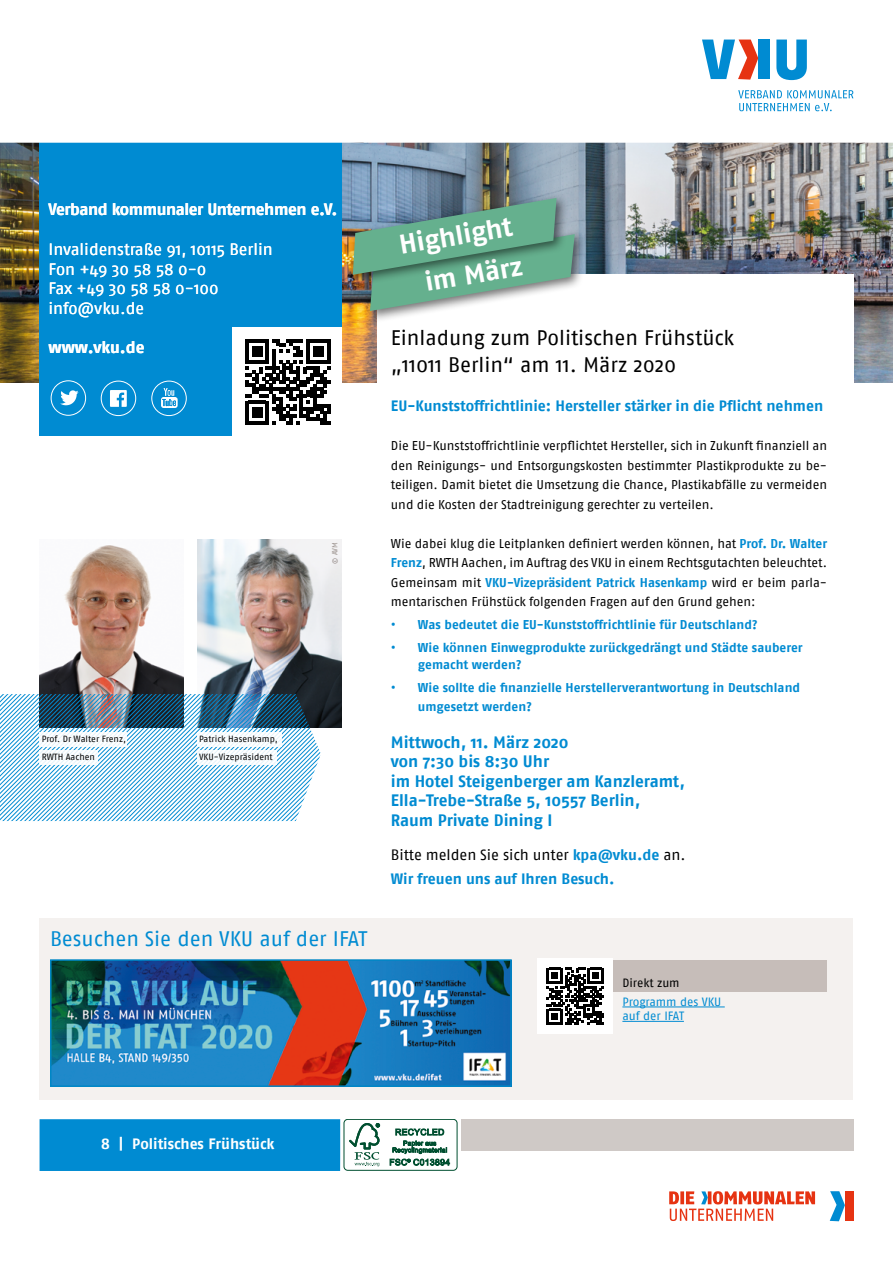
<style>
.page{position:relative;width:893px;height:1263px;background:#fff}
.page>*{position:absolute;margin:0;border:0;box-sizing:border-box;transform-origin:0 0}
.t1{font:27px "Fago No Bold Tf";color:#fff}
.t2{font:21px/27.3px "Fago No";color:#000}
.t3{font:21px "Fago No";letter-spacing:-.005em;color:#008bd2}
.t4{font:700 16.5px/19.5px "Fago No";letter-spacing:-.005em;color:#008bd2}
.t5{font:16.5px/19.5px "Fago No";letter-spacing:-.005em;color:#fff}
.t6{font:16.5px "Fago No Bold Lf";letter-spacing:-.025em;color:#fff}
.t7{font:16.5px "Fago No Bold Tf";color:#fff}
.t8{font:700 15px/23.7px "Fago No";letter-spacing:-.005em;color:#008bd2}
.t9{font:15px "Fago No Bold Tf";color:#008bd2}
.t10{font:15px "Fago No Bold Tf";letter-spacing:-.005em;color:#fff}
.t11{font:12.75px/19.5px "Fago No";letter-spacing:-.005em;color:#000;text-align:justify}
.t12{font:12.75px/16.5px "Fago No Bold Tf";color:#008bd2}
.t13{font:12px/14.4px "Fago No";letter-spacing:-.005em;color:#008bd2}
.t14{font:12px "Fago No";color:#000}
.t15{font:9px/18px "Fago No";color:#000}
.t16{font:7.5px "Fago No";color:#9b928e}
.s1{font-weight:700;color:#008bd2}
.s2{font-weight:400;color:#000}
</style>
<div class="page">
<div style="left:40px;top:918px;width:813px;height:182px;background:#f4f1ef"></div>
<img style="left:0;top:143px;width:893px;height:239px">
<div style="left:40px;top:142px;width:302px;height:294px;background:#008bd2"></div>
<div style="left:0;top:138px;width:893px;height:5px;background:#fff"></div>
<div style="left:845px;top:1191px;width:8px;height:30px;background:#e63312"></div>
<svg style="left:830px;top:1191px;width:15px;height:30px"></svg>
<svg style="left:669px;top:1191px;width:146px;height:30px"></svg>
<svg style="left:60px;top:390px;width:19px;height:15px"></svg>
<div style="left:51px;top:380px;width:35px;height:36px;border:1px solid #fff;border-radius:50%"></div>
<svg style="left:161px;top:388px;width:17px;height:20px"></svg>
<div style="left:151px;top:381px;width:36px;height:35px;border:1px solid #fff;border-radius:50%"></div>
<svg style="left:110px;top:390px;width:17px;height:17px"></svg>
<div style="left:101px;top:381px;width:35px;height:35px;border:1px solid #fff;border-radius:50%"></div>
<div style="left:461px;top:1119px;width:392px;height:32px;background:#cfc9c6"></div>
<div style="left:40px;top:1119px;width:300px;height:52px;background:#008bd2"></div>
<div style="left:377px;top:275px;width:476px;height:337px;background:#fff"></div>
<div style="left:344px;top:1119px;width:113px;height:51px;border:1px solid #004f30;border-radius:4px"></div>
<svg style="left:349px;top:1123px;width:31px;height:43px"></svg>
<svg style="left:390px;top:1128px;width:60px;height:38px"></svg>
<div style="left:233px;top:328px;width:109px;height:108px;background:#fff"></div>
<svg style="left:245px;top:339px;width:85px;height:85px"></svg>
<img style="left:40px;top:545px;width:144px;height:149px">
<img style="left:197px;top:539px;width:145px;height:188px">
<img style="left:53px;top:962px;width:456px;height:122px">
<div style="left:50px;top:959px;width:462px;height:128px;border:2px solid #0087c6"></div>
<svg style="left:776px;top:40px;width:31px;height:40px"></svg>
<div style="left:758px;top:40px;width:12px;height:39px;background:#008bd2"></div>
<svg style="left:702px;top:40px;width:56px;height:40px"></svg>
<svg style="left:738px;top:90px;width:115px;height:21px"></svg>
<svg style="left:0;top:694px;width:321px;height:127px"></svg>
<svg style="left:40px;top:732px;width:87px;height:14px"></svg>
<svg style="left:197px;top:732px;width:84px;height:14px"></svg>
<svg style="left:40px;top:750px;width:58px;height:14px"></svg>
<svg style="left:197px;top:750px;width:79px;height:14px"></svg>
<div style="left:540px;top:960px;width:287px;height:31px;background:#c6bdb9"></div>
<hr style="left:622px;top:1007px;width:103px;height:1px;background:#008bd2">
<hr style="left:622px;top:1021px;width:62px;height:1px;background:#008bd2">
<div style="left:537px;top:959px;width:76px;height:75px;background:#fff"></div>
<svg style="left:547px;top:968px;width:57px;height:57px"></svg>
<div style="left:365px;top:229px;width:222px;height:94px;background:#000;opacity:.56"></div>
<div style="left:348px;top:193px;width:221px;height:94px;background:#000;opacity:.56"></div>
<svg style="left:353px;top:198px;width:222px;height:113px"></svg>
<p class="t6" style="left:49px;top:200px;width:290px">Verband kommunaler Unternehmen e.V.</p>
<p class="t5" style="left:49px;top:240px;width:226px">Invalidenstraße 91, 10115 Berlin<br>Fon +49 30 58 58 0-0<br>Fax +49 30 58 58 0-100 info@vku.de</p>
<p class="t7" style="left:49px;top:337px;width:98px">www.vku.de</p>
<p class="t16" style="left:330px;top:564px;width:23px;rotate:-90deg">© AVM</p>
<p class="t15" style="left:42px;top:730px;width:86px">Prof. Dr Walter Frenz,<br>RWTH Aachen</p>
<p class="t15" style="left:199px;top:730px;width:80px">Patrick Hasenkamp,<br>VKU-Vizepräsident</p>
<h2 class="t3" style="left:50px;top:926px;width:319px">Besuchen Sie den VKU auf der IFAT</h2>
<h1 class="t1" style="left:397px;top:230px;width:116px;rotate:-10deg">Highlight</h1>
<h1 class="t1" style="left:422px;top:267px;width:100px;rotate:-10deg">im März</h1>
<h2 class="t2" style="left:391px;top:324px;width:345px">Einladung zum Politischen Frühstück „11011 Berlin“ am 11. März 2020</h2>
<p class="t9" style="left:391px;top:397px;width:434px">EU-Kunststoffrichtlinie: Hersteller stärker in die Pflicht nehmen</p>
<p class="t11" style="left:391px;top:436px;width:438px">Die EU-Kunststoffrichtlinie verpflichtet Hersteller, sich in Zukunft finanziell an den Reinigungs- und Entsorgungskosten bestimmter Plastikprodukte zu be&shy;teiligen. Damit bietet die Umsetzung die Chance, Plastikabfälle zu vermeiden und die Kosten der Stadtreinigung gerechter zu verteilen.</p>
<p class="t11" style="left:391px;top:534px;width:438px">Wie dabei klug die Leitplanken definiert werden können, hat <span class="s1">Prof. Dr. Walter Frenz</span>, RWTH Aachen, im Auftrag des VKU in einem Rechtsgutachten beleuchtet.<br>Gemeinsam mit <span class="s1">VKU-Vizepräsident Patrick Hasenkamp</span> wird er beim parla&shy;mentarischen Frühstück folgenden Fragen auf den Grund gehen:</p>
<p class="t12" style="left:391px;top:616px;width:368px">• Was bedeutet die EU-Kunststoffrichtlinie für Deutschland?</p>
<p class="t12" style="left:418px;top:639px;width:386px;text-indent:-27px">• Wie können Einwegprodukte zurückgedrängt und Städte sauberer gemacht werden?</p>
<p class="t12" style="left:418px;top:677px;width:384px;line-height:19.5px;text-indent:-27px">• Wie sollte die finanzielle Herstellerverantwortung in Deutschland umgesetzt werden?</p>
<p class="t4" style="left:391px;top:732px;width:296px">Mittwoch, 11. März 2020<br>von 7:30 bis 8:30 Uhr<br>im Hotel Steigenberger am Kanzleramt,<br>Ella-Trebe-Straße 5, 10557 Berlin,<br>Raum Private Dining I</p>
<p class="t8" style="left:391px;top:843px;width:296px"><span class="s2">Bitte melden Sie sich unter</span> kpa@vku.de <span class="s2">an.<br></span>Wir freuen uns auf Ihren Besuch.</p>
<p class="t14" style="left:622px;top:976px;width:59px">Direkt zum</p>
<p class="t13" style="left:622px;top:994px;width:100px">Programm des VKU auf der IFAT</p>
<p class="t10" style="left:101px;top:1134px;width:175px">8 | Politisches Frühstück</p>
</div>
